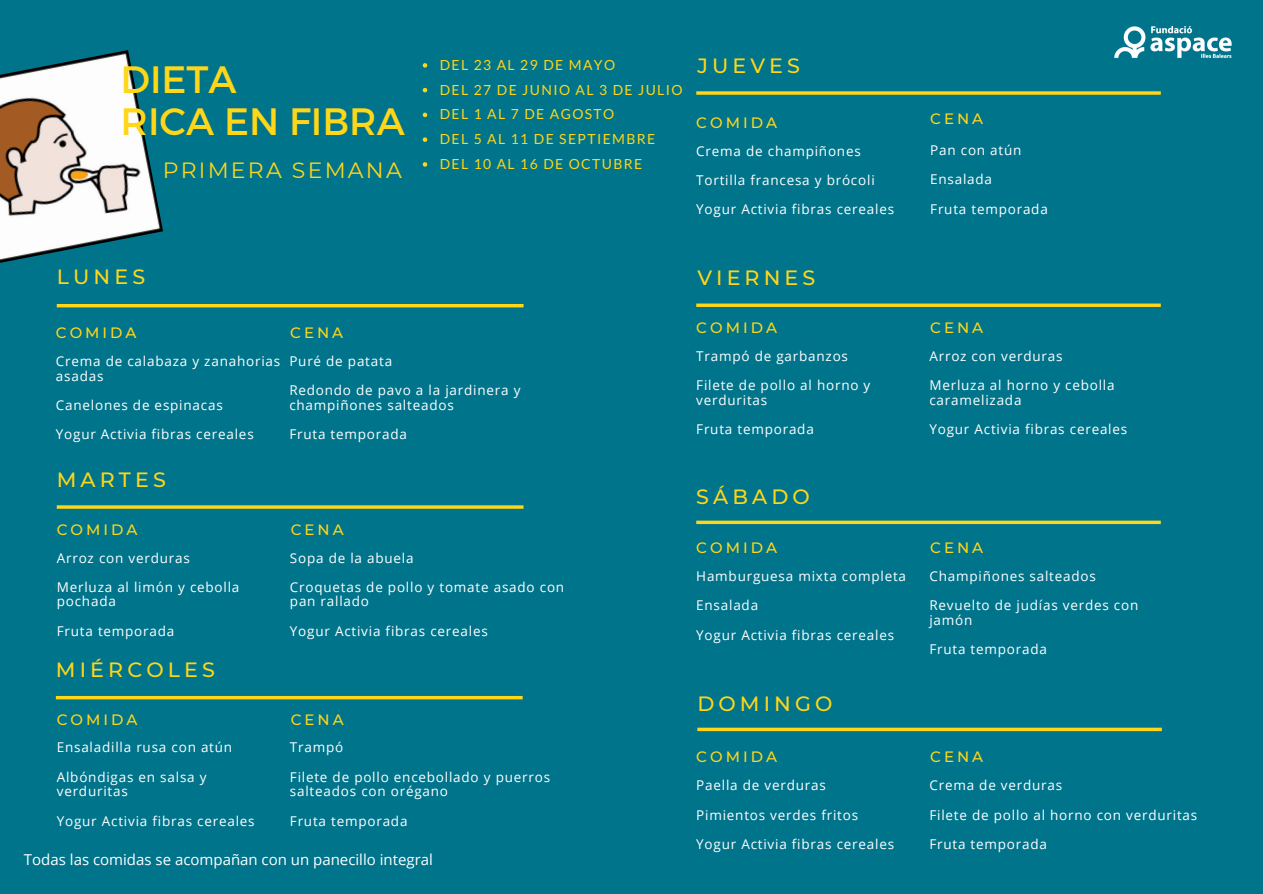
<style>
.page{position:relative;width:1263px;height:894px;background:#fff}
.page>*{position:absolute;margin:0;border:0;box-sizing:border-box;transform-origin:0 0}
.t1{font:38.1px "Montserrat";color:#ffd618}
.t2{font:22.05px "Montserrat";letter-spacing:.1em;color:#ffd618}
.t3{font:500 20.55px "Montserrat";letter-spacing:.2em;color:#ffd618}
.t4{font:500 15px "Montserrat";letter-spacing:.2em;color:#ffd618}
.t5{font:15px "Open Sans";color:#fff}
.t6{font:13.95px "Lato";letter-spacing:.1em;color:#ffd618}
.t7{font:13.5px/14.5px "Open Sans";letter-spacing:.06em;color:#fff}
</style>
<div class="page">
<div style="left:0;top:0;width:1263px;height:893px;background:#00748b"></div>
<svg style="left:57px;top:304px;width:466px;height:3px"></svg>
<svg style="left:57px;top:505px;width:466px;height:3px"></svg>
<svg style="left:56px;top:695px;width:467px;height:4px"></svg>
<svg style="left:696px;top:303px;width:465px;height:4px;background:#dbc727"></svg>
<svg style="left:696px;top:520px;width:465px;height:4px;background:#d6c62a"></svg>
<svg style="left:697px;top:727px;width:465px;height:4px;background:#d3c52b"></svg>
<img style="left:1114px;top:26px;width:118px;height:32px">
<svg style="left:423px;top:63px;width:4px;height:5px"></svg>
<svg style="left:423px;top:88px;width:4px;height:4px"></svg>
<svg style="left:423px;top:113px;width:4px;height:4px"></svg>
<svg style="left:423px;top:137px;width:4px;height:5px"></svg>
<svg style="left:423px;top:162px;width:4px;height:5px"></svg>
<svg style="left:696px;top:91px;width:465px;height:4px;background:#dbc727"></svg>
<img style="left:0;top:50px;width:163px;height:213px">
<p class="t1" style="left:121px;top:55px;width:118px">DIETA</p>
<p class="t1" style="left:121px;top:96px;width:286px">RICA EN FIBRA</p>
<p class="t2" style="left:163px;top:156px;width:241px">PRIMERA SEMANA</p>
<p class="t6" style="left:440px;top:56px;width:177px">DEL 23 AL 29 DE MAYO</p>
<p class="t6" style="left:440px;top:81px;width:244px">DEL 27 DE JUNIO AL 3 DE JULIO</p>
<p class="t6" style="left:440px;top:106px;width:176px">DEL 1 AL 7 DE AGOSTO</p>
<p class="t6" style="left:440px;top:130px;width:217px">DEL 5 AL 11 DE SEPTIEMBRE</p>
<p class="t6" style="left:440px;top:155px;width:204px">DEL 10 AL 16 DE OCTUBRE</p>
<p class="t3" style="left:697px;top:53px;width:104px">JUEVES</p>
<p class="t4" style="left:696px;top:113px;width:82px">COMIDA</p>
<p class="t4" style="left:930px;top:109px;width:55px">CENA</p>
<p class="t7" style="left:930px;top:142px;width:93px">Pan con atún</p>
<p class="t7" style="left:930px;top:172px;width:63px">Ensalada</p>
<p class="t7" style="left:930px;top:201px;width:119px">Fruta temporada</p>
<p class="t7" style="left:696px;top:143px;width:166px">Crema de champiñones</p>
<p class="t7" style="left:696px;top:172px;width:180px">Tortilla francesa y brócoli</p>
<p class="t7" style="left:696px;top:202px;width:199px">Yogur Activia fibras cereales</p>
<p class="t3" style="left:57px;top:264px;width:90px">LUNES</p>
<p class="t4" style="left:56px;top:323px;width:82px">COMIDA</p>
<p class="t4" style="left:290px;top:323px;width:55px">CENA</p>
<p class="t7" style="left:289px;top:353px;width:104px">Puré de patata</p>
<p class="t7" style="left:289px;top:383px;width:233px">Redondo de pavo a la jardinera y champiñones salteados</p>
<p class="t7" style="left:289px;top:426px;width:119px">Fruta temporada</p>
<p class="t7" style="left:56px;top:353px;width:226px">Crema de calabaza y zanahorias asadas</p>
<p class="t7" style="left:56px;top:397px;width:168px">Canelones de espinacas</p>
<p class="t7" style="left:56px;top:426px;width:199px">Yogur Activia fibras cereales</p>
<p class="t3" style="left:57px;top:466px;width:111px">MARTES</p>
<p class="t4" style="left:57px;top:520px;width:82px">COMIDA</p>
<p class="t4" style="left:291px;top:520px;width:55px">CENA</p>
<p class="t7" style="left:290px;top:550px;width:125px">Sopa de la abuela</p>
<p class="t7" style="left:290px;top:579px;width:276px">Croquetas de pollo y tomate asado con pan rallado</p>
<p class="t7" style="left:290px;top:623px;width:199px">Yogur Activia fibras cereales</p>
<p class="t7" style="left:57px;top:550px;width:135px">Arroz con verduras</p>
<p class="t7" style="left:57px;top:579px;width:184px">Merluza al limón y cebolla pochada</p>
<p class="t7" style="left:57px;top:623px;width:119px">Fruta temporada</p>
<p class="t3" style="left:56px;top:657px;width:160px">MIÉRCOLES</p>
<p class="t4" style="left:57px;top:709px;width:82px">COMIDA</p>
<p class="t4" style="left:291px;top:709px;width:55px">CENA</p>
<p class="t7" style="left:290px;top:739px;width:55px">Trampó</p>
<p class="t7" style="left:290px;top:769px;width:262px">Filete de pollo encebollado y puerros salteados con orégano</p>
<p class="t7" style="left:290px;top:812px;width:119px">Fruta temporada</p>
<p class="t5" style="left:24px;top:849px;width:410px">Todas las comidas se acompañan con un panecillo integral</p>
<p class="t7" style="left:57px;top:739px;width:177px">Ensaladilla rusa con atún</p>
<p class="t7" style="left:57px;top:769px;width:151px">Albóndigas en salsa y</p>
<p class="t7" style="left:57px;top:783px;width:73px">verduritas</p>
<p class="t7" style="left:57px;top:812px;width:199px">Yogur Activia fibras cereales</p>
<p class="t3" style="left:697px;top:265px;width:120px">VIERNES</p>
<p class="t4" style="left:696px;top:318px;width:82px">COMIDA</p>
<p class="t4" style="left:930px;top:318px;width:55px">CENA</p>
<p class="t7" style="left:929px;top:348px;width:135px">Arroz con verduras</p>
<p class="t7" style="left:929px;top:377px;width:187px">Merluza al horno y cebolla caramelizada</p>
<p class="t7" style="left:929px;top:421px;width:199px">Yogur Activia fibras cereales</p>
<p class="t7" style="left:696px;top:348px;width:153px">Trampó de garbanzos</p>
<p class="t7" style="left:696px;top:377px;width:176px">Filete de pollo al horno y verduritas</p>
<p class="t7" style="left:696px;top:421px;width:119px">Fruta temporada</p>
<p class="t3" style="left:696px;top:483px;width:115px">SÁBADO</p>
<p class="t4" style="left:696px;top:538px;width:82px">COMIDA</p>
<p class="t4" style="left:930px;top:538px;width:55px">CENA</p>
<p class="t7" style="left:929px;top:568px;width:168px">Champiñones salteados</p>
<p class="t7" style="left:929px;top:597px;width:210px">Revuelto de judías verdes con jamón</p>
<p class="t7" style="left:929px;top:641px;width:119px">Fruta temporada</p>
<p class="t7" style="left:696px;top:568px;width:211px">Hamburguesa mixta completa</p>
<p class="t7" style="left:696px;top:597px;width:63px">Ensalada</p>
<p class="t7" style="left:696px;top:627px;width:199px">Yogur Activia fibras cereales</p>
<p class="t3" style="left:697px;top:690px;width:137px">DOMINGO</p>
<p class="t4" style="left:696px;top:747px;width:82px">COMIDA</p>
<p class="t4" style="left:930px;top:747px;width:55px">CENA</p>
<p class="t7" style="left:929px;top:777px;width:134px">Crema de verduras</p>
<p class="t7" style="left:929px;top:806px;width:269px">Filete de pollo al horno con verduritas</p>
<p class="t7" style="left:929px;top:836px;width:119px">Fruta temporada</p>
<p class="t7" style="left:696px;top:777px;width:131px">Paella de verduras</p>
<p class="t7" style="left:696px;top:806px;width:163px">Pimientos verdes fritos</p>
<p class="t7" style="left:696px;top:836px;width:199px">Yogur Activia fibras cereales</p>
</div>
